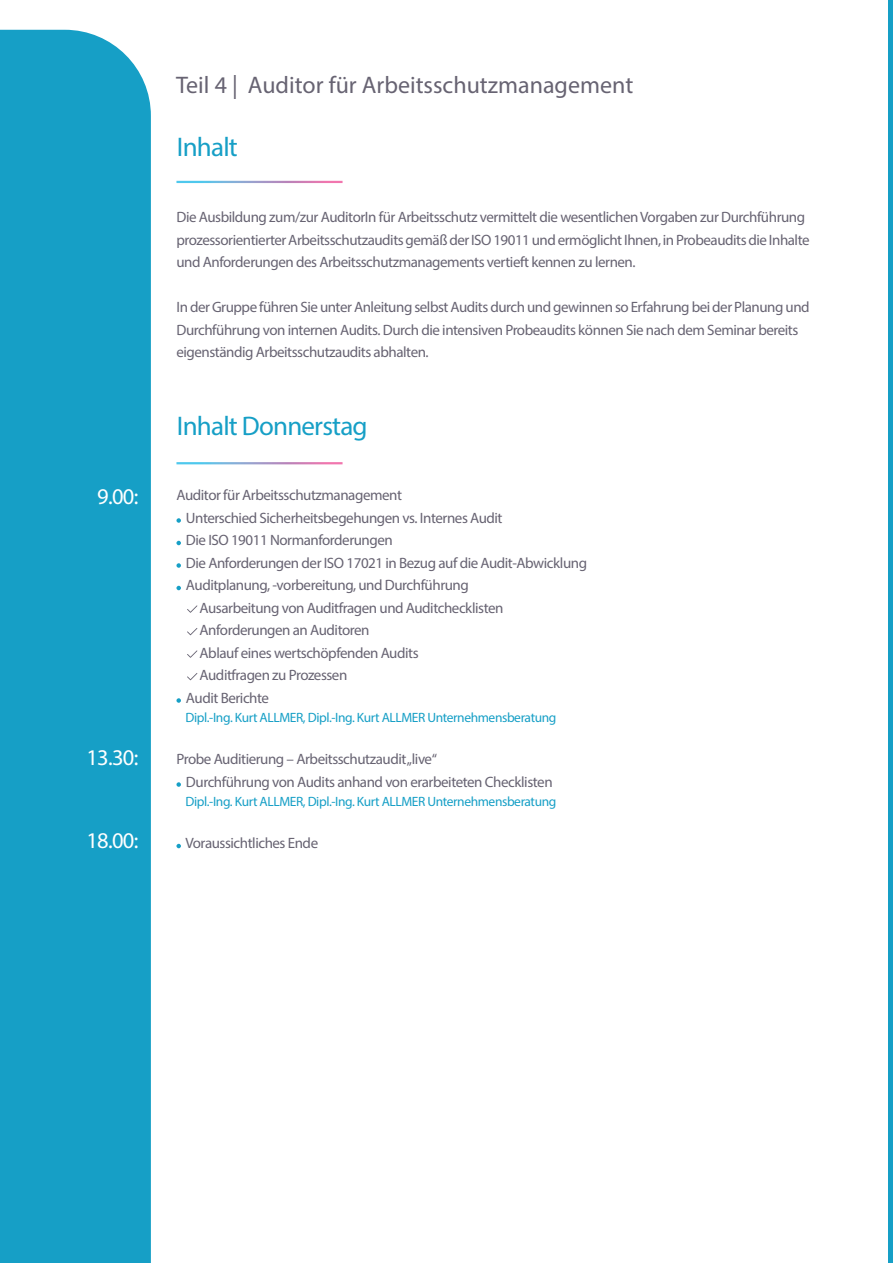
<style>
.page{position:relative;width:893px;height:1263px;background:#fff}
.page>*{position:absolute;margin:0;border:0;box-sizing:border-box;transform-origin:0 0}
.t1{font:27px "Myriad Pro";letter-spacing:-.03em;color:#169fc6}
.t2{font:24px "Myriad Pro";color:#676372}
.t3{font:22.5px "Myriad Pro";letter-spacing:-.03em;color:#fff}
.t4{font:15px/22.5px "Myriad Pro";letter-spacing:-.03em;color:#676372}
.t5{font:13.5px "Myriad Pro";letter-spacing:-.03em;color:#169fc6}
</style>
<div class="page">
<div style="left:0;top:30px;width:151px;height:1233px;background:#169fc6"></div>
<hr style="left:889px;top:0;width:4px;height:1263px;background:#169fc6">
<svg style="left:176px;top:518px;width:5px;height:5px"></svg>
<svg style="left:176px;top:541px;width:5px;height:4px"></svg>
<svg style="left:176px;top:563px;width:5px;height:5px"></svg>
<svg style="left:176px;top:586px;width:5px;height:4px"></svg>
<svg style="left:187px;top:605px;width:10px;height:8px"></svg>
<svg style="left:187px;top:628px;width:10px;height:7px"></svg>
<svg style="left:187px;top:650px;width:10px;height:8px"></svg>
<svg style="left:187px;top:673px;width:10px;height:7px"></svg>
<svg style="left:176px;top:698px;width:5px;height:5px"></svg>
<svg style="left:176px;top:782px;width:5px;height:5px"></svg>
<svg style="left:176px;top:844px;width:5px;height:4px"></svg>
<p class="t3" style="left:97px;top:482px;width:43px">9.00:</p>
<p class="t3" style="left:86px;top:744px;width:54px">13.30:</p>
<p class="t3" style="left:86px;top:827px;width:54px">18.00:</p>
<p class="t2" style="left:176px;top:71px;width:459px">Teil 4 | Auditor für Arbeitsschutzmanagement</p>
<p class="t1" style="left:177px;top:130px;width:62px">Inhalt</p>
<p class="t4" style="left:176px;top:206px;width:635px">Die Ausbildung zum/zur AuditorIn für Arbeitsschutz vermittelt die wesentlichen Vorgaben zur Durchführung prozessorientierter Arbeitsschutzaudits gemäß der ISO 19011 und ermöglicht Ihnen, in Probeaudits die Inhalte und Anforderungen des Arbeitsschutzmanagements vertieft kennen zu lernen.</p>
<p class="t4" style="left:176px;top:296px;width:635px">In der Gruppe führen Sie unter Anleitung selbst Audits durch und gewinnen so Erfahrung bei der Planung und<br>Durchführung von internen Audits. Durch die intensiven Probeaudits können Sie nach dem Seminar bereits eigenständig Arbeitsschutzaudits abhalten.</p>
<p class="t1" style="left:177px;top:409px;width:192px">Inhalt Donnerstag</p>
<p class="t4" style="left:176px;top:484px;width:227px">Auditor für Arbeitsschutzmanagement</p>
<p class="t4" style="left:186px;top:506px;width:318px">Unterschied Sicherheitsbegehungen vs. Internes Audit</p>
<p class="t4" style="left:186px;top:529px;width:208px">Die ISO 19011 Normanforderungen</p>
<p class="t4" style="left:186px;top:551px;width:403px">Die Anforderungen der ISO 17021 in Bezug auf die Audit-Abwicklung</p>
<p class="t4" style="left:186px;top:574px;width:284px">Auditplanung, -vorbereitung, und Durchführung</p>
<p class="t4" style="left:200px;top:596px;width:305px">Ausarbeitung von Auditfragen und Auditchecklisten</p>
<p class="t4" style="left:200px;top:619px;width:171px">Anforderungen an Auditoren</p>
<p class="t4" style="left:200px;top:641px;width:220px">Ablauf eines wertschöpfenden Audits</p>
<p class="t4" style="left:200px;top:664px;width:149px">Auditfragen zu Prozessen</p>
<p class="t4" style="left:186px;top:686px;width:85px">Audit Berichte</p>
<p class="t5" style="left:186px;top:709px;width:372px">Dipl.-Ing. Kurt ALLMER, Dipl.-Ing. Kurt ALLMER Unternehmensberatung</p>
<p class="t4" style="left:176px;top:748px;width:262px">Probe Auditierung – Arbeitsschutzaudit „live“</p>
<p class="t4" style="left:186px;top:770px;width:368px">Durchführung von Audits anhand von erarbeiteten Checklisten</p>
<p class="t5" style="left:186px;top:793px;width:372px">Dipl.-Ing. Kurt ALLMER, Dipl.-Ing. Kurt ALLMER Unternehmensberatung</p>
<p class="t4" style="left:185px;top:832px;width:134px">Voraussichtliches Ende</p>
</div>
